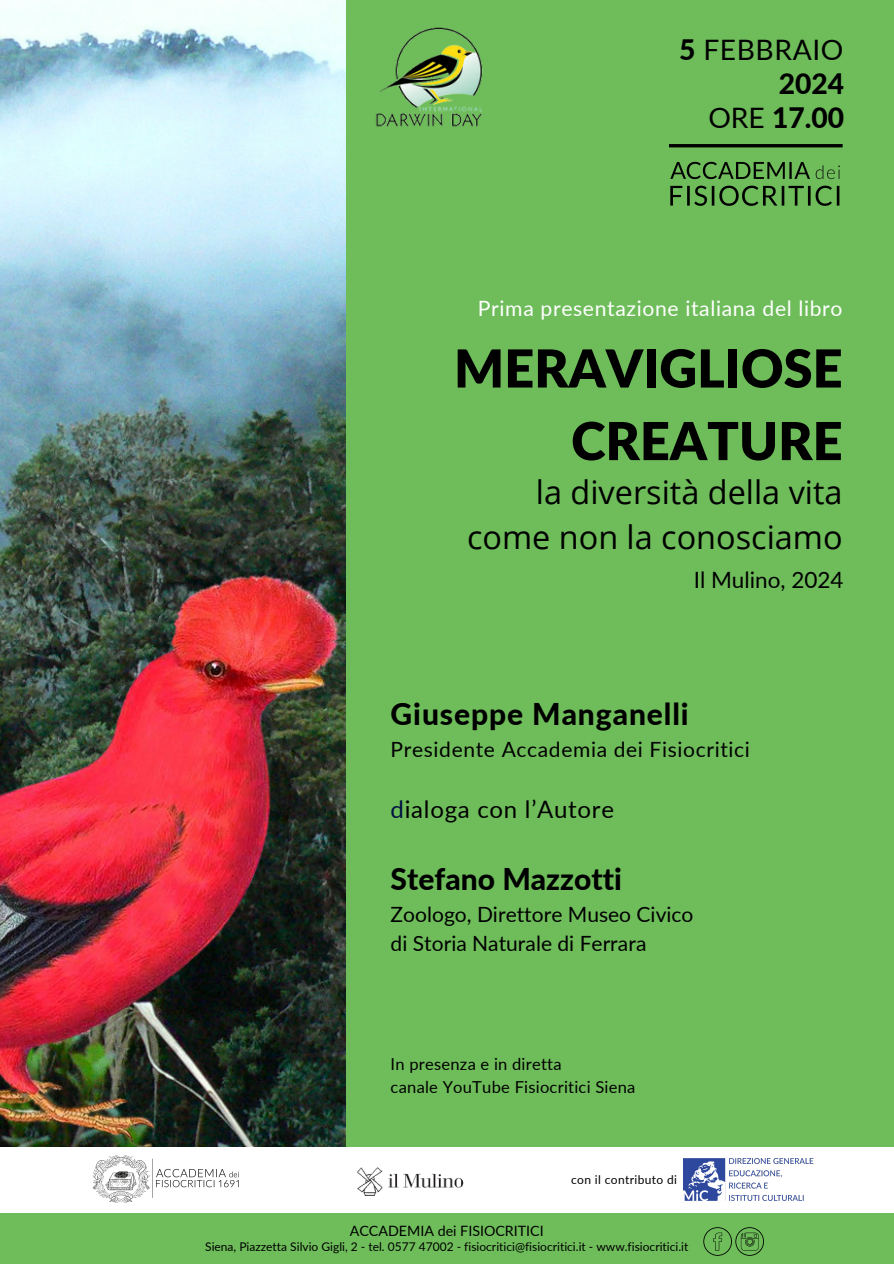
<style>
.page{position:relative;width:894px;height:1264px;background:#fff}
.page>*{position:absolute;margin:0;border:0;box-sizing:border-box;transform-origin:0 0}
.t1{font:900 52.35px/72.6px "Lato";color:#000;text-align:right}
.t2{font:32.4px "Open Sans";color:#000}
.t3{font:800 30px "Lato";letter-spacing:.03em;color:#000}
.t4{font:800 30px "Lato";color:#000}
.t5{font:800 28.2px "Lato";color:#000}
.t6{font:28.2px "Lato";letter-spacing:.02em;color:#000}
.t7{font:24px "Lato";letter-spacing:.03em;color:#000}
.t8{font:22.5px "Lato";color:#000}
.t9{font:21.15px "Lato";letter-spacing:.03em;color:#fff}
.t10{font:21px "Lato";color:#000}
.t11{font:21px "Lato";letter-spacing:.03em;color:#000}
.t12{font:16.5px "Lato";letter-spacing:.015em;color:#000}
.t13{font:14.25px "Lato";color:#000}
.t14{font:12px "Lato";color:#000}
.t15{font:12px "Lato";letter-spacing:.03em;color:#000}
.s1{font-weight:800}
.s2{font-weight:400}
.s3{color:#001142}
</style>
<div class="page">
<div style="left:0;top:0;width:893px;height:1263px;background:#6ebd5a"></div>
<div style="left:0;top:1146px;width:893px;height:66px;background:#fff"></div>
<svg style="left:703px;top:1227px;width:60px;height:28px"></svg>
<img style="left:683px;top:1158px;width:130px;height:42px">
<img style="left:357px;top:1167px;width:107px;height:28px">
<img style="left:92px;top:1155px;width:147px;height:48px">
<hr style="left:668px;top:144px;width:174px;height:3px;background:#000">
<img style="left:670px;top:161px;width:170px;height:45px">
<img style="left:0;top:0;width:345px;height:431px">
<img style="left:376px;top:27px;width:107px;height:100px">
<img style="left:0;top:431px;width:345px;height:715px">
<p class="t6" style="left:678px;top:32px;width:166px"><span class="s1">5</span> FEBBRAIO</p>
<p class="t5" style="left:778px;top:66px;width:67px">2024</p>
<p class="t5" style="left:708px;top:100px;width:137px"><span class="s2">ORE</span> 17.00</p>
<p class="t9" style="left:478px;top:295px;width:366px">Prima presentazione italiana del libro</p>
<p class="t1" style="left:454px;top:331px;width:390px">MERAVIGLIOSE<br>CREATURE</p>
<p class="t2" style="left:535px;top:469px;width:308px">la diversità della vita</p>
<p class="t2" style="left:467px;top:514px;width:377px">come non la conosciamo</p>
<p class="t8" style="left:693px;top:566px;width:151px">Il Mulino, 2024</p>
<p class="t3" style="left:390px;top:695px;width:299px">Giuseppe Manganelli</p>
<p class="t11" style="left:390px;top:736px;width:360px">Presidente Accademia dei Fisiocritici</p>
<p class="t7" style="left:390px;top:793px;width:225px"><span class="s3">d</span>ialoga con l’Autore</p>
<p class="t4" style="left:390px;top:860px;width:233px">Stefano Mazzotti</p>
<p class="t10" style="left:390px;top:901px;width:304px">Zoologo, Direttore Museo Civico</p>
<p class="t10" style="left:390px;top:930px;width:257px">di Storia Naturale di Ferrara</p>
<p class="t12" style="left:390px;top:1053px;width:172px">In presenza e in diretta</p>
<p class="t12" style="left:390px;top:1076px;width:246px">canale YouTube Fisiocritici Siena</p>
<p class="t15" style="left:571px;top:1171px;width:107px">con il contributo di</p>
<p class="t13" style="left:350px;top:1222px;width:195px">ACCADEMIA dei FISIOCRITICI</p>
<p class="t14" style="left:205px;top:1239px;width:484px">Siena, Piazzetta Silvio Gigli, 2 - tel. 0577 47002 - fisiocritici@fisiocritici.it - www.fisiocritici.it</p>
</div>
